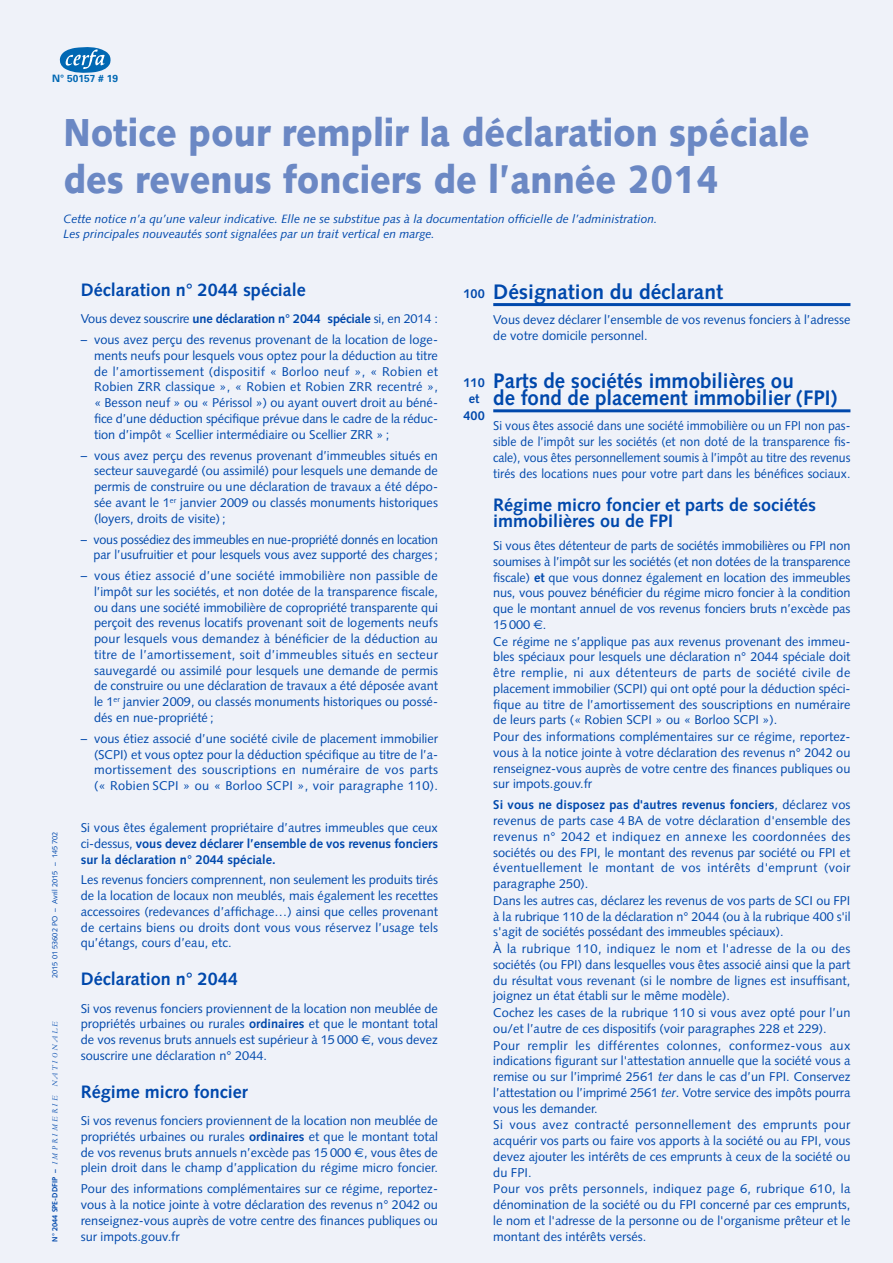
<style>
.page{position:relative;width:893px;height:1263px;background:#eff2f9}
.page>*{position:absolute;margin:0;border:0;box-sizing:border-box;transform-origin:0 0}
.t1{font:900 39px/46.5px "Syntax";color:#6b88c4;scale:.9 1}
.t2{font:700 21px/17.2px "Syntax";color:#0048ac}
.t3{font:700 18px/15.8px "Syntax";color:#0048ac}
.t4{font:12.75px/15.9px "Syntax";color:#0048ac;text-align:justify}
.t5{font:12.75px/15.8px "Syntax";color:#0048ac;text-align:justify;scale:.96 1}
.t6{font:700 12.75px/15.8px "Syntax";color:#0048ac;text-align:justify}
.t7{font:12.75px/15.8px "Syntax";letter-spacing:-.02em;color:#0048ac;text-align:right}
.t8{font:italic 12px/15px "Syntax";color:#0048ac}
.t9{font:700 10.2px "Univers";color:#0168b3}
.t10{font:7.5px "Ligne Graphique";color:#0048ac}
.t11{font:7.5px "Syntax";color:#0048ac}
.s1{font-family:"Syntax";font-weight:700}
.s2{font-weight:700}
.s3{font-weight:400}
.s4{font-family:"Euro Sans"}
.s5{font-style:italic}
</style>
<div class="page">
<hr style="left:493px;top:303px;width:357px;height:3px;background:#0048ac">
<hr style="left:493px;top:409px;width:357px;height:3px;background:#0048ac">
<svg style="left:59px;top:47px;width:52px;height:26px"></svg>
<p class="t9" style="left:52px;top:75px;width:67px">N° 50157 # 19</p>
<h1 class="t1" style="left:63px;top:113px;width:831px">Notice pour remplir la déclaration spéciale des revenus fonciers de l’année 2014</h1>
<p class="t8" style="left:63px;top:212px;width:596px">Cette notice n’a qu’une valeur indicative. Elle ne se substitue pas à la documentation officielle de l’administration.<br>Les principales nouveautés sont signalées par un trait vertical en marge.</p>
<p class="t11" style="left:52px;top:978px;width:148px;rotate:-90deg">2015 01 53602 PO – Avril 2015 – 145 702</p>
<p class="t10" style="left:51px;top:1242px;width:222px;rotate:-90deg"><span class="s1">N° 2044 SPE-DDFIP –</span> IMPRIMERIE NATIONALE</p>
<h3 class="t3" style="left:81px;top:283px;width:227px">Déclaration n° 2044 spéciale</h3>
<p class="t4" style="left:81px;top:312px;width:359px">Vous devez souscrire <span class="s2">une déclaration n° 2044 spéciale</span> si, en 2014 :</p>
<p class="t4" style="left:94px;top:333px;width:345px;text-indent:-13px">– vous avez perçu des revenus provenant de la location de loge&shy;ments neufs pour lesquels vous optez pour la déduction au titre de l’amortissement (dispositif « Borloo neuf », « Robien et Robien ZRR classique », « Robien et Robien ZRR recentré », « Besson neuf » ou « Périssol ») ou ayant ouvert droit au béné&shy;fice d’une déduction spécifique prévue dans le cadre de la réduc&shy;tion d’impôt « Scellier intermédiaire ou Scellier ZRR » ;</p>
<p class="t4" style="left:94px;top:448px;width:345px;text-indent:-13px">– vous avez perçu des revenus provenant d’immeubles situés en secteur sauvegardé (ou assimilé) pour lesquels une demande de permis de construire ou une déclaration de travaux a été dépo&shy;sée avant le 1<sup>er</sup> janvier 2009 ou classés monuments historiques (loyers, droits de visite) ;</p>
<p class="t7" style="left:81px;top:532px;width:359px">– vous possédiez des immeubles en nue-propriété donnés en location par l’usufruitier et pour lesquels vous avez supporté des charges ;</p>
<p class="t4" style="left:94px;top:569px;width:345px;text-indent:-13px">– vous étiez associé d’une société immobilière non passible de l’impôt sur les sociétés, et non dotée de la transparence fiscale, ou dans une société immobilière de copropriété transparente qui perçoit des revenus locatifs provenant soit de logements neufs pour lesquels vous demandez à bénéficier de la déduction au titre de l’amortissement, soit d’immeubles situés en secteur sauvegardé ou assimilé pour lesquels une demande de permis de construire ou une déclaration de travaux a été déposée avant le 1<sup>er</sup> janvier 2009, ou classés monuments historiques ou possé&shy;dés en nue-propriété ;</p>
<p class="t4" style="left:94px;top:732px;width:345px;text-indent:-13px">– vous étiez associé d’une société civile de placement immobilier (SCPI) et vous optez pour la déduction spécifique au titre de l’a&shy;mortissement des souscriptions en numéraire de vos parts (« Robien SCPI » ou « Borloo SCPI », voir paragraphe 110).</p>
<p class="t6" style="left:81px;top:821px;width:359px"><span class="s3">Si vous êtes également propriétaire d’autres immeubles que ceux ci-dessus,</span> vous devez déclarer l’ensemble de vos revenus fonciers sur la déclaration n° 2044 spéciale.</p>
<p class="t4" style="left:81px;top:873px;width:359px">Les revenus fonciers comprennent, non seulement les produits tirés de la location de locaux non meublés, mais également les recettes accessoires (redevances d’affichage…) ainsi que celles provenant de certains biens ou droits dont vous vous réservez l’usage tels qu’étangs, cours d’eau, etc.</p>
<h3 class="t3" style="left:81px;top:973px;width:159px">Déclaration n° 2044</h3>
<p class="t4" style="left:81px;top:1001px;width:359px">Si vos revenus fonciers proviennent de la location non meublée de propriétés urbaines ou rurales <span class="s2">ordinaires</span> et que le montant total de vos revenus bruts annuels est supérieur à 15 000 <span class="s4">€</span>, vous devez souscrire une déclaration n° 2044.</p>
<h3 class="t3" style="left:81px;top:1085px;width:168px">Régime micro foncier</h3>
<p class="t4" style="left:81px;top:1114px;width:359px">Si vos revenus fonciers proviennent de la location non meublée de propriétés urbaines ou rurales <span class="s2">ordinaires</span> et que le montant total de vos revenus bruts annuels n’excède pas 15 000 <span class="s4">€</span>, vous êtes de plein droit dans le champ d’application du régime micro foncier.</p>
<p class="t4" style="left:81px;top:1182px;width:359px">Pour des informations complémentaires sur ce régime, reportez&shy;vous à la notice jointe à votre déclaration des revenus n° 2042 ou renseignez-vous auprès de votre centre des finances publiques ou sur impots.gouv.fr</p>
<p class="t6" style="left:463px;top:287px;width:23px">100</p>
<p class="t6" style="left:463px;top:375px;width:23px;line-height:16.5px;text-align:center">110 et<br>400</p>
<h2 class="t2" style="left:493px;top:285px;width:231px">Désignation du déclarant</h2>
<p class="t4" style="left:493px;top:313px;width:359px">Vous devez déclarer l’ensemble de vos revenus fonciers à l’adresse de votre domicile personnel.</p>
<h2 class="t2" style="left:493px;top:374px;width:346px">Parts de sociétés immobilières ou<br>de fond de placement immobilier (FPI)</h2>
<p class="t5" style="left:493px;top:419px;width:374px">Si vous êtes associé dans une société immobilière ou un FPI non pas&shy;sible de l’impôt sur les sociétés (et non doté de la transparence fis&shy;cale), vous êtes personnellement soumis à l’impôt au titre des revenus tirés des locations nues pour votre part dans les bénéfices sociaux.</p>
<h3 class="t3" style="left:493px;top:499px;width:324px">Régime micro foncier et parts de sociétés immobilières ou de FPI</h3>
<p class="t4" style="left:493px;top:539px;width:359px;text-align:left">Si vous êtes détenteur de parts de sociétés immobilières ou FPI non soumises à l’impôt sur les sociétés (et non dotées de la transparence fiscale) <span class="s2">et</span> que vous donnez également en location des immeubles nus, vous pouvez bénéficier du régime micro foncier à la condition que le montant annuel de vos revenus fonciers bruts n’excède pas 15 000 <span class="s4">€</span>.<br>Ce régime ne s’applique pas aux revenus provenant des immeu&shy;bles spéciaux pour lesquels une déclaration n° 2044 spéciale doit être remplie, ni aux détenteurs de parts de société civile de placement immobilier (SCPI) qui ont opté pour la déduction spéci&shy;fique au titre de l’amortissement des souscriptions en numéraire de leurs parts (« Robien SCPI » ou « Borloo SCPI »).<br>Pour des informations complémentaires sur ce régime, reportez&shy;vous à la notice jointe à votre déclaration des revenus n° 2042 ou renseignez-vous auprès de votre centre des finances publiques ou sur impots.gouv.fr</p>
<p class="t4" style="left:493px;top:798px;width:359px;text-align:left"><span class="s2">Si vous ne disposez pas d'autres revenus fonciers</span>, déclarez vos revenus de parts case 4 BA de votre déclaration d'ensemble des revenus n° 2042 et indiquez en annexe les coordonnées des sociétés ou des FPI, le montant des revenus par société ou FPI et éventuellement le montant de vos intérêts d'emprunt (voir paragraphe 250).<br>Dans les autres cas, déclarez les revenus de vos parts de SCI ou FPI à la rubrique 110 de la déclaration n° 2044 (ou à la rubrique 400 s'il s'agit de sociétés possédant des immeubles spéciaux).<br>À la rubrique 110, indiquez le nom et l'adresse de la ou des sociétés (ou FPI) dans lesquelles vous êtes associé ainsi que la part du résultat vous revenant (si le nombre de lignes est insuffisant, joignez un état établi sur le même modèle).<br>Cochez les cases de la rubrique 110 si vous avez opté pour l’un ou/et l’autre de ces dispositifs (voir paragraphes 228 et 229).<br>Pour remplir les différentes colonnes, conformez-vous aux indications figurant sur l'attestation annuelle que la société vous a remise ou sur l’imprimé 2561 <span class="s5">ter</span> dans le cas d’un FPI. Conservez l’attestation ou l’imprimé 2561 <span class="s5">ter</span>. Votre service des impôts pourra vous les demander.<br>Si vous avez contracté personnellement des emprunts pour acquérir vos parts ou faire vos apports à la société ou au FPI, vous devez ajouter les intérêts de ces emprunts à ceux de la société ou du FPI.<br>Pour vos prêts personnels, indiquez page 6, rubrique 610, la dénomination de la société ou du FPI concerné par ces emprunts, le nom et l'adresse de la personne ou de l'organisme prêteur et le montant des intérêts versés.</p>
</div>
